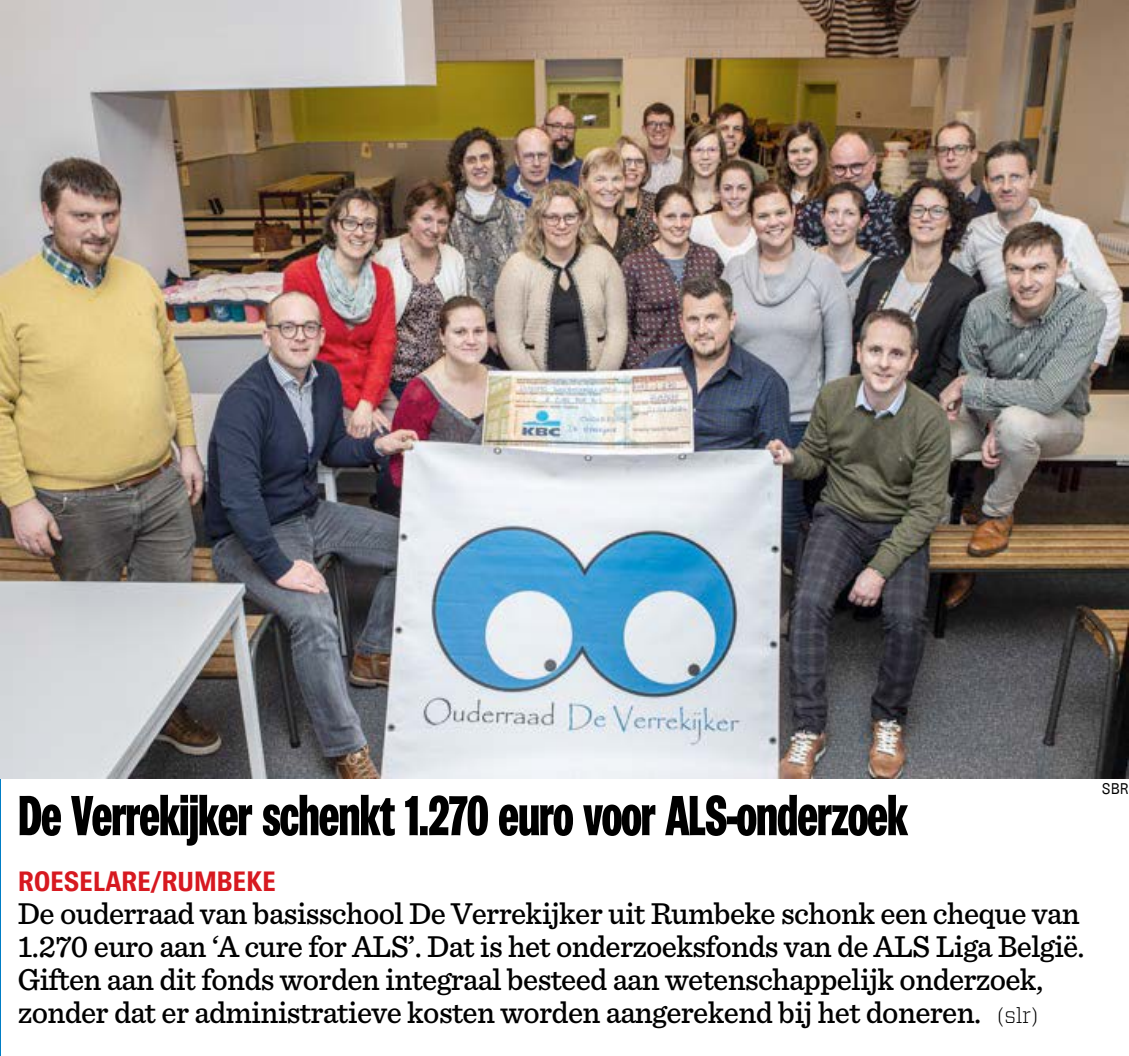
<style>
.page{position:relative;width:1129px;height:1056px;background:#fff}
.page>*{position:absolute;margin:0;border:0;box-sizing:border-box;transform-origin:0 0}
.t1{font:900 condensed 56.7px "Brown";letter-spacing:-.02em;color:#000}
.t2{font:500 31.5px/33px "Sentinel";letter-spacing:-.02em;color:#000}
.t3{font:700 28.35px "Brown";letter-spacing:-.02em;color:#d71920}
.t4{font:300 15.75px "Brown";color:#000}
.s1{font-family:"Vitesse";font-weight:300;font-size:22.05px}
</style>
<div class="page">
<img style="left:0;top:0;width:1128px;height:778px">
<h1 class="t1" style="left:18px;top:783px;width:891px">De Verrekijker schenkt 1.270 euro voor ALS-onderzoek</h1>
<p class="t3" style="left:18px;top:865px;width:260px">ROESELARE/RUMBEKE</p>
<p class="t2" style="left:18px;top:895px;width:1067px">De ouderraad van basisschool De Verrekijker uit Rumbeke schonk een cheque van 1.270 euro aan ‘A cure for ALS’. Dat is het onderzoeksfonds van de ALS Liga België.<br>Giften aan dit fonds worden integraal besteed aan wetenschappelijk onderzoek, zonder dat er administratieve kosten worden aangerekend bij het doneren. <span class="s1">(slr)</span></p>
<p class="t4" style="left:1101px;top:780px;width:28px">SBR</p>
</div>
